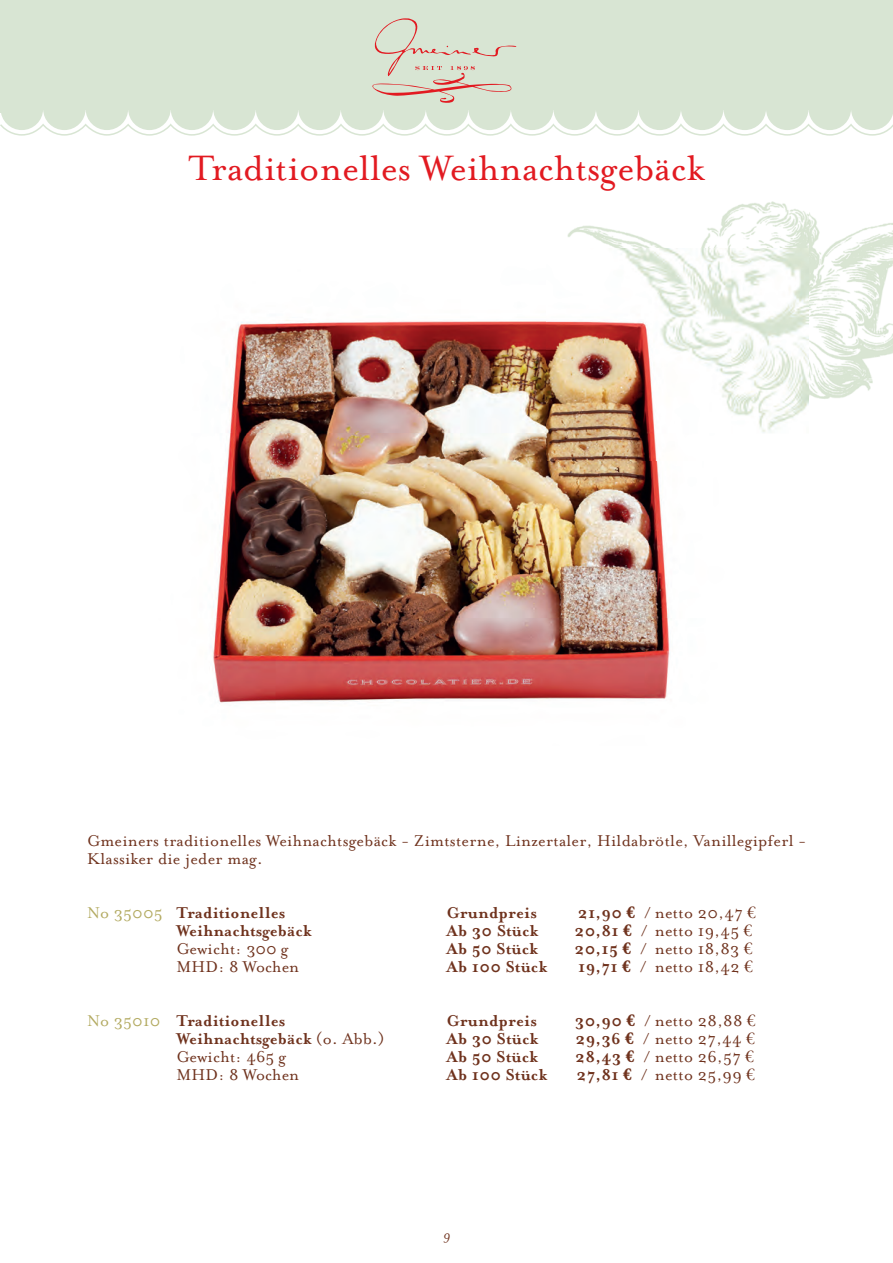
<style>
.page{position:relative;width:893px;height:1263px;background:#fff}
.page>*{position:absolute;margin:0;border:0;box-sizing:border-box;transform-origin:0 0}
.t1{font:40.5px "Mrs Eaves Roman";color:#e21a21}
.t2{font:18px/18px "Mrs Eaves Roman";letter-spacing:.015em;color:#6f321d}
.t3{font:700 18px/18px "Mrs Eaves";letter-spacing:.01em;color:#6f321d}
.t4{font:italic 15px "Mrs Eaves";color:#6f321d}
.s1{font-family:"Mrs Eaves Roman";font-weight:400;color:#b3aa61}
.s2{font-family:"Mrs Eaves";font-weight:700}
.s3{font-family:"Garamond";font-weight:700}
.s4{font-family:"Garamond"}
.s5{font-family:"Mrs Eaves Roman";font-weight:400}
</style>
<div class="page">
<img style="left:211px;top:320px;width:459px;height:383px">
<div style="left:1px;top:88px;width:42px;height:42px;background:#d8e5d3;border-radius:50%"></div>
<div style="left:43px;top:88px;width:43px;height:42px;background:#d8e5d3;border-radius:50%"></div>
<div style="left:86px;top:88px;width:42px;height:42px;background:#d8e5d3;border-radius:50%"></div>
<div style="left:128px;top:88px;width:43px;height:42px;background:#d8e5d3;border-radius:50%"></div>
<div style="left:171px;top:88px;width:42px;height:42px;background:#d8e5d3;border-radius:50%"></div>
<div style="left:213px;top:88px;width:43px;height:42px;background:#d8e5d3;border-radius:50%"></div>
<div style="left:256px;top:88px;width:42px;height:42px;background:#d8e5d3;border-radius:50%"></div>
<div style="left:298px;top:88px;width:43px;height:42px;background:#d8e5d3;border-radius:50%"></div>
<div style="left:341px;top:88px;width:42px;height:42px;background:#d8e5d3;border-radius:50%"></div>
<div style="left:383px;top:88px;width:43px;height:42px;background:#d8e5d3;border-radius:50%"></div>
<div style="left:426px;top:88px;width:42px;height:42px;background:#d8e5d3;border-radius:50%"></div>
<div style="left:468px;top:88px;width:43px;height:42px;background:#d8e5d3;border-radius:50%"></div>
<div style="left:511px;top:88px;width:42px;height:42px;background:#d8e5d3;border-radius:50%"></div>
<div style="left:553px;top:88px;width:43px;height:42px;background:#d8e5d3;border-radius:50%"></div>
<div style="left:596px;top:88px;width:42px;height:42px;background:#d8e5d3;border-radius:50%"></div>
<div style="left:638px;top:88px;width:43px;height:42px;background:#d8e5d3;border-radius:50%"></div>
<div style="left:681px;top:88px;width:42px;height:42px;background:#d8e5d3;border-radius:50%"></div>
<div style="left:723px;top:88px;width:43px;height:42px;background:#d8e5d3;border-radius:50%"></div>
<div style="left:766px;top:88px;width:42px;height:42px;background:#d8e5d3;border-radius:50%"></div>
<div style="left:808px;top:88px;width:43px;height:42px;background:#d8e5d3;border-radius:50%"></div>
<div style="left:851px;top:88px;width:42px;height:42px;background:#d8e5d3;border-radius:50%"></div>
<div style="left:1px;top:0;width:892px;height:109px;background:#d8e5d3"></div>
<svg style="left:372px;top:18px;width:144px;height:85px"></svg>
<svg style="left:0;top:123px;width:893px;height:13px"></svg>
<img style="left:547px;top:201px;width:346px;height:260px">
<h1 class="t1" style="left:188px;top:142px;width:518px">Traditionelles Weihnachtsgebäck</h1>
<p class="t2" style="left:87px;top:831px;width:721px">Gmeiners traditionelles Weihnachtsgebäck - Zimtsterne, Linzertaler, Hildabrötle, Vanillegipferl -<br>Klassiker die jeder mag.</p>
<p class="t3" style="left:176px;top:903px;width:137px;text-indent:-89px"><span class="s1">No 35005</span> Traditionelles<br>Weihnachtsgebäck</p>
<p class="t2" style="left:176px;top:939px;width:124px">Gewicht: 300 g<br>MHD: 8 Wochen</p>
<p class="t3" style="left:446px;top:903px;width:92px">Grundpreis</p>
<p class="t2" style="left:578px;top:903px;width:180px"><span class="s2">21,90</span> <span class="s3">€</span> / netto 20,47 <span class="s4">€</span></p>
<p class="t3" style="left:446px;top:921px;width:93px">Ab 30 Stück</p>
<p class="t2" style="left:574px;top:921px;width:179px"><span class="s2">20,81</span> <span class="s3">€</span> / netto 19,45 <span class="s4">€</span></p>
<p class="t3" style="left:446px;top:939px;width:93px">Ab 50 Stück</p>
<p class="t2" style="left:574px;top:939px;width:180px"><span class="s2">20,15</span> <span class="s3">€</span> / netto 18,83 <span class="s4">€</span></p>
<p class="t3" style="left:446px;top:957px;width:102px">Ab 100 Stück</p>
<p class="t2" style="left:578px;top:957px;width:176px"><span class="s2">19,71</span> <span class="s3">€</span> / netto 18,42 <span class="s4">€</span></p>
<p class="t3" style="left:446px;top:1011px;width:92px">Grundpreis</p>
<p class="t2" style="left:575px;top:1011px;width:182px"><span class="s2">30,90</span> <span class="s3">€</span> / netto 28,88 <span class="s4">€</span></p>
<p class="t3" style="left:446px;top:1029px;width:93px">Ab 30 Stück</p>
<p class="t2" style="left:575px;top:1029px;width:181px"><span class="s2">29,36</span> <span class="s3">€</span> / netto 27,44 <span class="s4">€</span></p>
<p class="t3" style="left:446px;top:1047px;width:93px">Ab 50 Stück</p>
<p class="t2" style="left:575px;top:1047px;width:180px"><span class="s2">28,43</span> <span class="s3">€</span> / netto 26,57 <span class="s4">€</span></p>
<p class="t3" style="left:446px;top:1065px;width:102px">Ab 100 Stück</p>
<p class="t2" style="left:576px;top:1065px;width:180px"><span class="s2">27,81</span> <span class="s3">€</span> / netto 25,99 <span class="s4">€</span></p>
<p class="t3" style="left:176px;top:1011px;width:210px;text-indent:-89px"><span class="s1">No 35010</span> Traditionelles<br>Weihnachtsgebäck <span class="s5">(o. Abb.)</span></p>
<p class="t2" style="left:176px;top:1047px;width:124px">Gewicht: 465 g<br>MHD: 8 Wochen</p>
<p class="t4" style="left:443px;top:1225px;width:9px">9</p>
</div>
